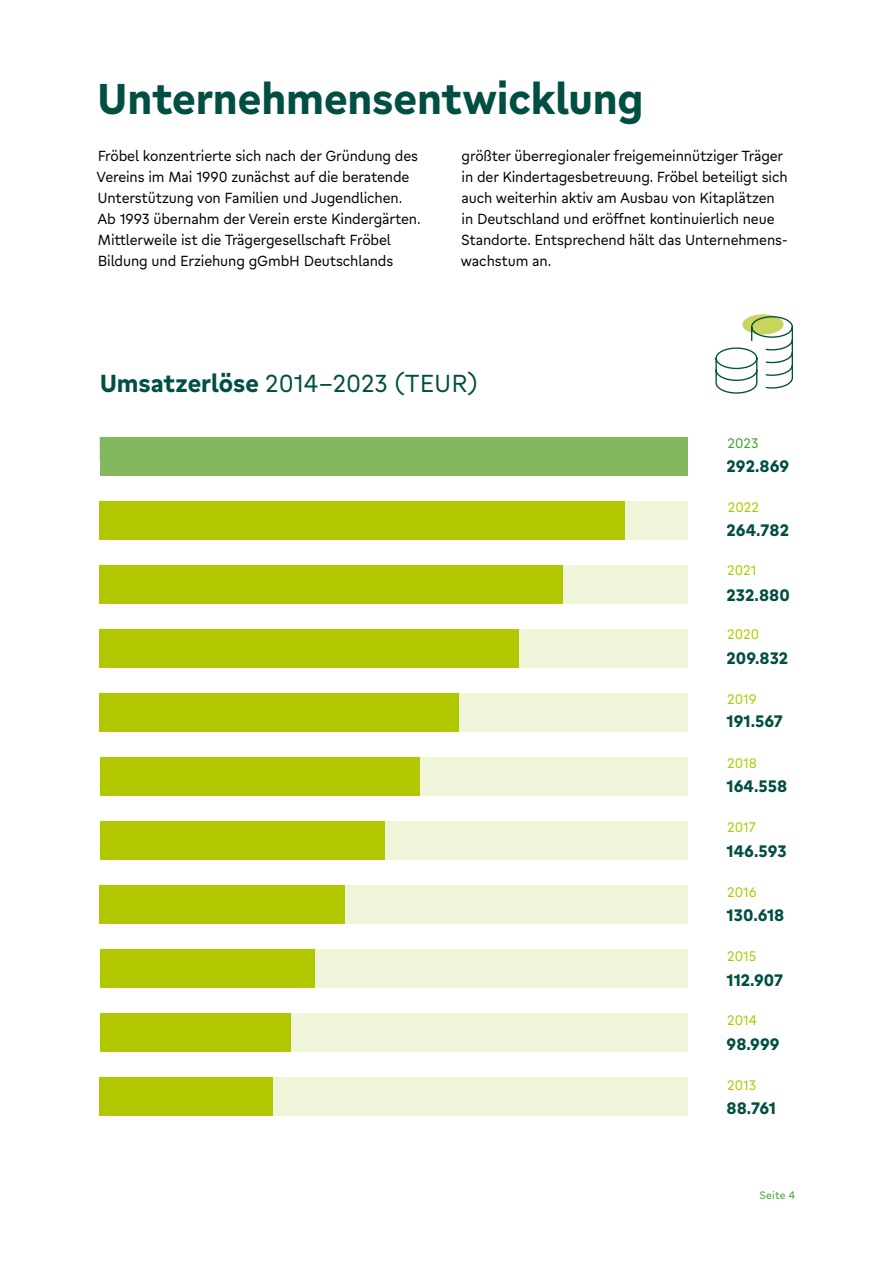
<style>
.page{position:relative;width:893px;height:1263px;background:#fff}
.page>*{position:absolute;margin:0;border:0;box-sizing:border-box;transform-origin:0 0}
.Headline___GRÜN{font:700 42px "Gratimo Froebel";letter-spacing:-.005em;color:#004f42}
.H9_Headline_Infobox{font:24px "Gratimo Froebel";color:#004f42}
.Ingografik_Zahlen{font:700 16.2px "Gratimo Froebel";color:#004f42}
._1c_Teaser{font:14.25px/21px "Gratimo Froebel";letter-spacing:-.01em;color:#000}
.Infografik_Schrift{font:13.5px "Gratimo Froebel";color:#b1c800}
.Infografik_Schrift-2{font:13.5px "Gratimo Froebel";color:#44a12b}
.t1{font:10.5px "Gratimo Froebel";letter-spacing:.02em;color:#44a12b}
.s1{font-weight:700}
</style>
<div class="page">
<div style="left:100px;top:501px;width:587px;height:38px;background:#f1f5da"></div>
<div style="left:100px;top:501px;width:525px;height:38px;background:#b1c800"></div>
<div style="left:100px;top:437px;width:587px;height:38px;background:#83b85f"></div>
<div style="left:100px;top:693px;width:587px;height:38px;background:#f1f5da"></div>
<div style="left:100px;top:693px;width:359px;height:38px;background:#b1c800"></div>
<div style="left:100px;top:629px;width:587px;height:38px;background:#f1f5da"></div>
<div style="left:100px;top:629px;width:419px;height:38px;background:#b1c800"></div>
<div style="left:100px;top:565px;width:587px;height:38px;background:#f1f5da"></div>
<div style="left:100px;top:565px;width:463px;height:38px;background:#b1c800"></div>
<div style="left:100px;top:1077px;width:587px;height:39px;background:#f1f5da"></div>
<div style="left:100px;top:1077px;width:173px;height:39px;background:#b1c800"></div>
<div style="left:100px;top:1013px;width:587px;height:39px;background:#f1f5da"></div>
<div style="left:100px;top:1013px;width:190px;height:39px;background:#b1c800"></div>
<div style="left:100px;top:949px;width:587px;height:39px;background:#f1f5da"></div>
<div style="left:100px;top:949px;width:214px;height:39px;background:#b1c800"></div>
<div style="left:100px;top:885px;width:587px;height:39px;background:#f1f5da"></div>
<div style="left:100px;top:885px;width:245px;height:39px;background:#b1c800"></div>
<div style="left:100px;top:821px;width:587px;height:39px;background:#f1f5da"></div>
<div style="left:100px;top:821px;width:285px;height:39px;background:#b1c800"></div>
<div style="left:100px;top:757px;width:587px;height:38px;background:#f1f5da"></div>
<div style="left:100px;top:757px;width:320px;height:39px;background:#b1c800"></div>
<svg style="left:742px;top:314px;width:42px;height:20px"></svg>
<svg style="left:715px;top:315px;width:79px;height:79px"></svg>
<p class="Headline___GRÜN" style="left:97px;top:64px;width:548px">Unternehmensentwicklung</p>
<p class="_1c_Teaser" style="left:97px;top:144px;width:325px">Fröbel konzentrierte sich nach der Gründung des Vereins im Mai 1990 zunächst auf die beratende Unterstützung von Familien und Jugendlichen.<br>Ab 1993 übernahm der Verein erste Kindergärten.<br>Mittlerweile ist die Trägergesellschaft Fröbel Bildung und Erziehung gGmbH Deutschlands</p>
<p class="_1c_Teaser" style="left:461px;top:144px;width:328px">größter überregionaler freigemeinnütziger Träger in der Kindertagesbetreuung. Fröbel beteiligt sich auch weiterhin aktiv am Ausbau von Kitaplätzen in Deutschland und eröffnet kontinuierlich neue Standorte. Entsprechend hält das Unternehmens&shy;wachstum an.</p>
<p class="H9_Headline_Infobox" style="left:100px;top:364px;width:379px"><span class="s1">Umsatzerlöse</span> 2014-2023 (TEUR)</p>
<p class="Infografik_Schrift-2" style="left:728px;top:432px;width:33px">2023</p>
<p class="Ingografik_Zahlen" style="left:726px;top:453px;width:64px">292.869</p>
<p class="Infografik_Schrift" style="left:728px;top:496px;width:33px">2022</p>
<p class="Ingografik_Zahlen" style="left:726px;top:516px;width:64px">264.782</p>
<p class="Infografik_Schrift" style="left:727px;top:559px;width:31px">2021</p>
<p class="Ingografik_Zahlen" style="left:726px;top:582px;width:65px">232.880</p>
<p class="Infografik_Schrift" style="left:727px;top:623px;width:34px">2020</p>
<p class="Ingografik_Zahlen" style="left:726px;top:645px;width:63px">209.832</p>
<p class="Infografik_Schrift" style="left:727px;top:688px;width:31px">2019</p>
<p class="Ingografik_Zahlen" style="left:726px;top:708px;width:58px">191.567</p>
<p class="Infografik_Schrift" style="left:727px;top:752px;width:31px">2018</p>
<p class="Ingografik_Zahlen" style="left:726px;top:772px;width:62px">164.558</p>
<p class="Infografik_Schrift" style="left:727px;top:816px;width:30px">2017</p>
<p class="Ingografik_Zahlen" style="left:726px;top:838px;width:62px">146.593</p>
<p class="Infografik_Schrift" style="left:727px;top:881px;width:31px">2016</p>
<p class="Ingografik_Zahlen" style="left:726px;top:901px;width:59px">130.618</p>
<p class="Infografik_Schrift" style="left:727px;top:945px;width:31px">2015</p>
<p class="Ingografik_Zahlen" style="left:726px;top:966px;width:58px">112.907</p>
<p class="Infografik_Schrift" style="left:727px;top:1009px;width:31px">2014</p>
<p class="Ingografik_Zahlen" style="left:726px;top:1030px;width:55px">98.999</p>
<p class="Infografik_Schrift" style="left:727px;top:1074px;width:31px">2013</p>
<p class="Ingografik_Zahlen" style="left:726px;top:1094px;width:51px">88.761</p>
<p class="t1" style="left:759px;top:1186px;width:37px">Seite 4</p>
</div>
